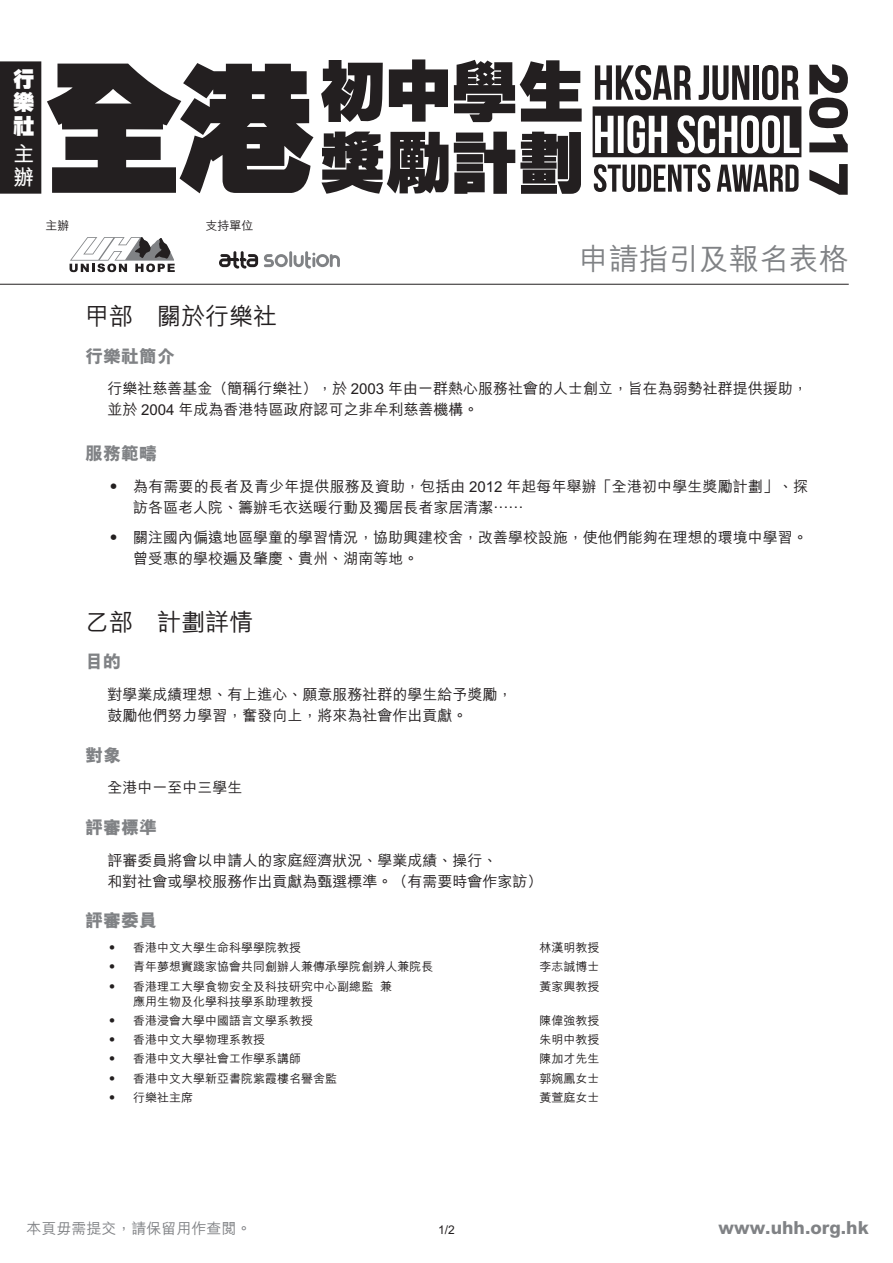
<style>
.page{position:relative;width:893px;height:1263px;background:#fff}
.page>*{position:absolute;margin:0;border:0;box-sizing:border-box;transform-origin:0 0}
.t1{font:500 30px "M Hei HK";color:#808285}
.t2{font:500 24px "M Hei HK";color:#231f20}
.t3{font:800 21.3px/23.4px "C Hei HK";color:#fff;text-align:justify}
.t4{font:700 21.3px/23.4px "M Hei HK";color:#fff}
.t5{font:800 18px "M Hei HK";color:#808285}
.t6{font:500 15px/21px "M Hei HK";color:#231f20}
.t7{font:500 15px "M Hei HK";color:#808285}
.p_2{font:500 12px "M Hei HK";color:#231f20}
</style>
<div class="page">
<hr style="left:0;top:284px;width:849px;height:1px;background:#231f20">
<svg style="left:219px;top:251px;width:39px;height:18px"></svg>
<hr style="left:289px;top:251px;width:3px;height:16px;background:#808285">
<svg style="left:294px;top:251px;width:46px;height:18px"></svg>
<svg style="left:264px;top:254px;width:24px;height:13px"></svg>
<svg style="left:70px;top:237px;width:105px;height:35px"></svg>
<svg style="left:47px;top:63px;width:266px;height:130px"></svg>
<svg style="left:321px;top:60px;width:62px;height:62px"></svg>
<svg style="left:389px;top:59px;width:59px;height:63px"></svg>
<svg style="left:454px;top:60px;width:128px;height:62px"></svg>
<svg style="left:321px;top:132px;width:127px;height:62px"></svg>
<svg style="left:454px;top:132px;width:127px;height:62px"></svg>
<svg style="left:594px;top:164px;width:116px;height:28px"></svg>
<svg style="left:717px;top:165px;width:81px;height:27px"></svg>
<svg style="left:595px;top:65px;width:96px;height:35px"></svg>
<svg style="left:699px;top:65px;width:50px;height:35px"></svg>
<div style="left:753px;top:65px;width:6px;height:35px;background:#231f20"></div>
<svg style="left:762px;top:65px;width:37px;height:35px"></svg>
<svg style="left:593px;top:106px;width:208px;height:51px"></svg>
<svg style="left:809px;top:64px;width:39px;height:88px"></svg>
<svg style="left:809px;top:164px;width:39px;height:31px"></svg>
<div style="left:0;top:61px;width:41px;height:133px;background:#231f20"></div>
<p class="t3" style="left:13px;top:68px;width:22px">行樂社</p>
<p class="t4" style="left:13px;top:140px;width:21px">主辦</p>
<p class="p_2" style="left:46px;top:216px;width:25px">主辦</p>
<p class="p_2" style="left:206px;top:216px;width:49px">支持單位</p>
<p class="t1" style="left:579px;top:237px;width:271px">申請指引及報名表格</p>
<p class="t2" style="left:85px;top:299px;width:193px">甲部　關於行樂社</p>
<p class="t5" style="left:85px;top:344px;width:91px">行樂社簡介</p>
<p class="t6" style="left:108px;top:377px;width:702px">行樂社慈善基金（簡稱行樂社），於 2003 年由一群熱心服務社會的人士創立，旨在為弱勢社群提供援助，並於 2004 年成為香港特區政府認可之非牟利慈善機構。</p>
<p class="t5" style="left:85px;top:442px;width:73px">服務範疇</p>
<p class="t6" style="left:133px;top:475px;width:676px;text-indent:-27px">• 為有需要的長者及青少年提供服務及資助，包括由 2012 年起每年舉辦「全港初中學生獎勵計劃」、探訪各區老人院、籌辦毛衣送暖行動及獨居長者家居清潔……</p>
<p class="t6" style="left:133px;top:525px;width:676px;text-indent:-27px">• 關注國內偏遠地區學童的學習情況，協助興建校舍，改善學校設施，使他們能夠在理想的環境中學習。曾受惠的學校遍及肇慶、貴州、湖南等地。</p>
<p class="t2" style="left:85px;top:605px;width:169px">乙部　計劃詳情</p>
<p class="t5" style="left:85px;top:650px;width:37px">目的</p>
<p class="t6" style="left:108px;top:683px;width:406px">對學業成績理想、有上進心、願意服務社群的學生給予獎勵，鼓勵他們努力學習，奮發向上，將來為社會作出貢獻。</p>
<p class="t5" style="left:85px;top:743px;width:37px">對象</p>
<p class="t6" style="left:108px;top:776px;width:136px">全港中一至中三學生</p>
<p class="t5" style="left:85px;top:815px;width:73px">評審標準</p>
<p class="t6" style="left:108px;top:849px;width:436px">評審委員將會以申請人的家庭經濟狀況、學業成績、操行、<br>和對社會或學校服務作出貢獻為甄選標準。（有需要時會作家訪）</p>
<p class="t5" style="left:85px;top:909px;width:73px">評審委員</p>
<p class="p_2" style="left:106px;top:939px;width:196px">• 香港中文大學生命科學學院教授</p>
<p class="p_2" style="left:540px;top:939px;width:61px">林漢明教授</p>
<p class="p_2" style="left:106px;top:958px;width:328px">• 青年夢想實踐家協會共同創辦人兼傳承學院創辨人兼院長</p>
<p class="p_2" style="left:540px;top:958px;width:61px">李志誠博士</p>
<p class="p_2" style="left:106px;top:977px;width:287px">• 香港理工大學食物安全及科技研究中心副總監 兼</p>
<p class="p_2" style="left:540px;top:977px;width:61px">黃家興教授</p>
<p class="p_2" style="left:133px;top:992px;width:181px">應用生物及化學科技學系助理教授</p>
<p class="p_2" style="left:106px;top:1012px;width:208px">• 香港浸會大學中國語言文學系教授</p>
<p class="p_2" style="left:540px;top:1012px;width:61px">陳偉強教授</p>
<p class="p_2" style="left:106px;top:1031px;width:160px">• 香港中文大學物理系教授</p>
<p class="p_2" style="left:540px;top:1031px;width:61px">朱明中教授</p>
<p class="p_2" style="left:106px;top:1050px;width:196px">• 香港中文大學社會工作學系講師</p>
<p class="p_2" style="left:540px;top:1050px;width:61px">陳加才先生</p>
<p class="p_2" style="left:106px;top:1069px;width:232px">• 香港中文大學新亞書院紫霞樓名譽舍監</p>
<p class="p_2" style="left:540px;top:1069px;width:61px">郭婉鳳女士</p>
<p class="p_2" style="left:106px;top:1089px;width:88px">• 行樂社主席</p>
<p class="p_2" style="left:540px;top:1089px;width:61px">黃萱庭女士</p>
<p class="t7" style="left:26px;top:1217px;width:227px">本頁毋需提交，請保留用作查閱。</p>
<p class="p_2" style="left:438px;top:1221px;width:18px">1/2</p>
<p class="t5" style="left:718px;top:1215px;width:152px">www.uhh.org.hk</p>
</div>
